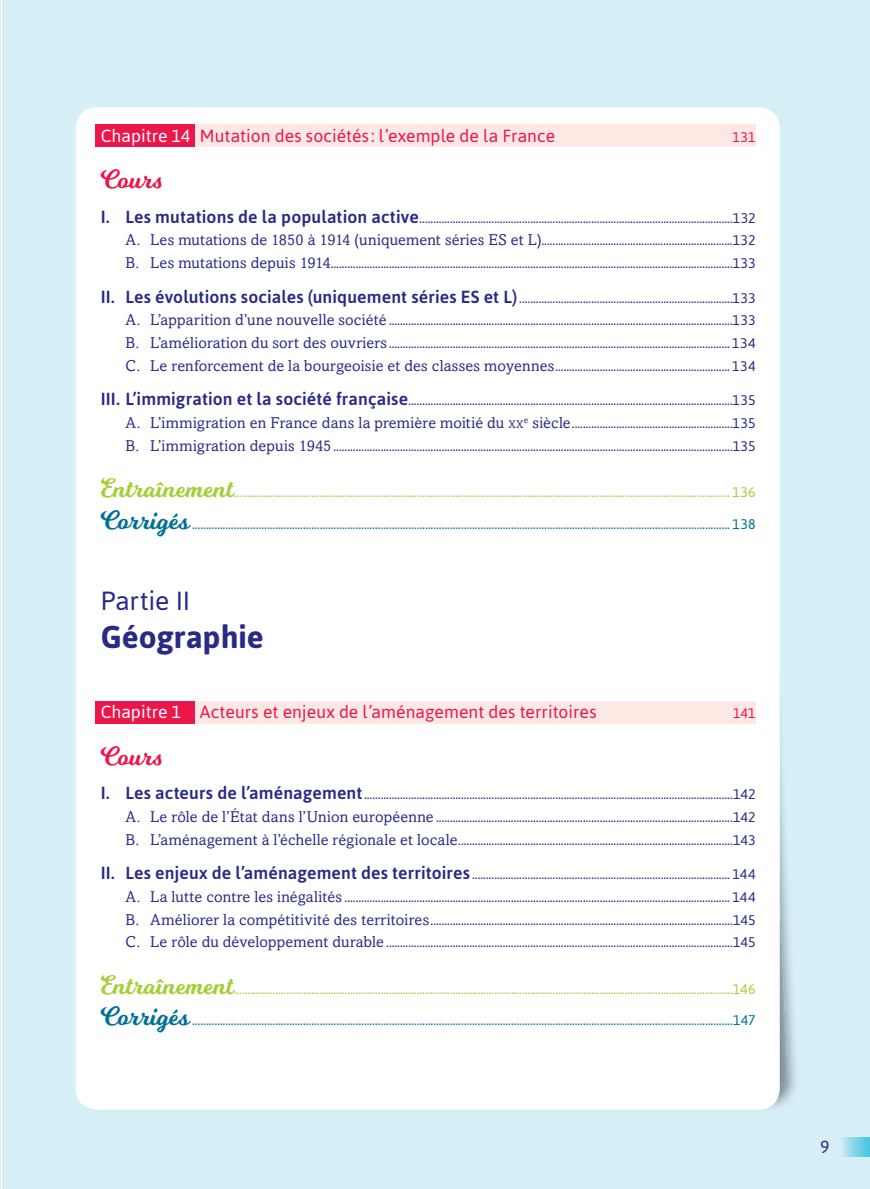
<style>
.page{position:relative;width:870px;height:1189px;background:#fff}
.page>*{position:absolute;margin:0;border:0;box-sizing:border-box;transform-origin:0 0}
.t1{font:700 31.5px "Asap";color:#2a2a86}
.t2{font:26.25px "Milkshake";letter-spacing:.005em;color:#ed164b}
.t3{font:26.25px "Asap";letter-spacing:-.01em;color:#2a2a86}
.t4{font:17.5px "Asap";color:#ed164b}
.t5{font:17.5px "Asap";color:#2a2a86}
.t6{font:15.75px "Amasis MT Std";letter-spacing:.015em;color:#2a2a86}
.t7{font:14px/22.8px "Asap";letter-spacing:.005em;color:#2a2a86;text-align:justify}
.t8{font:14px "Asap";letter-spacing:.005em;color:#007095}
.t9{font:14px "Asap";letter-spacing:.025em;color:#a6ce39}
.t10{font:14px "Asap";letter-spacing:.005em;color:#ed164b}
.s1{color:#fff}
.s2{font-weight:500;font-size:17.5px}
.s3{font-family:"Amasis MT Std";font-size:15.75px}
.s4{font-size:11.03px}
.s5{font-family:"Milkshake";font-size:26.25px}
</style>
<div class="page">
<div style="left:2px;top:0;width:868px;height:1189px;background:#d7eff7"></div>
<svg style="left:842px;top:1137px;width:28px;height:19px"></svg>
<img style="left:76px;top:915px;width:720px;height:195px">
<div style="left:76px;top:107px;width:704px;height:1002px;background:#fff;border-radius:21px"></div>
<hr style="left:0;top:0;width:1px;height:1189px;background:#d7eff7">
<div style="left:96px;top:124px;width:99px;height:23px;background:#ed164b"></div>
<div style="left:195px;top:124px;width:560px;height:23px;background:#fde8e3"></div>
<div style="left:96px;top:701px;width:99px;height:22px;background:#ed164b"></div>
<div style="left:195px;top:701px;width:560px;height:22px;background:#fde8e3"></div>
<p class="t4" style="left:101px;top:129px;width:456px"><span class="s1">Chapitre 14</span> Mutation des sociétés : l’exemple de la France</p>
<p class="t10" style="left:732px;top:131px;width:24px">131</p>
<h2 class="t2" style="left:101px;top:170px;width:62px">Cours</h2>
<p class="t7" style="left:125px;top:207px;width:632px;text-indent:-25px"><span class="s2">I. Les mutations de la population active</span> .................................................................................................................132<br><span class="s3">A. Les mutations de 1850 à 1914 (uniquement séries ES et L)</span> .....................................................................132<br><span class="s3">B. Les mutations depuis 1914</span> .................................................................................................................................................133</p>
<p class="t7" style="left:125px;top:287px;width:632px;text-indent:-25px"><span class="s2">II. Les évolutions sociales (uniquement séries ES et L)</span> .............................................................................133<br><span class="s3">A. L’apparition d’une nouvelle société</span> ............................................................................................................................133<br><span class="s3">B. L’amélioration du sort des ouvriers</span> ........................................................................................................................... 134<br><span class="s3">C. Le renforcement de la bourgeoisie et des classes moyennes</span> ............................................................... 134</p>
<p class="t7" style="left:101px;top:390px;width:656px"><span class="s2">III. L’immigration et la société française</span> .....................................................................................................................135</p>
<p class="t6" style="left:125px;top:417px;width:400px">A. L’immigration en France dans la première moitié du <span class="s4">XX</span></p>
<p class="t7" style="left:125px;top:413px;width:632px;text-align:right"><sup>e</sup> <span class="s3">siècle</span> ..........................................................135<br><span class="s3">B. L’immigration depuis 1945</span> ................................................................................................................................................135</p>
<p class="t9" style="left:101px;top:486px;width:656px"><span class="s5">Entraînement</span>................................................................................................................................................................................... 136</p>
<p class="t8" style="left:101px;top:518px;width:656px"><span class="s5">Corrigés</span> .................................................................................................................................................................................................. 138</p>
<h2 class="t3" style="left:101px;top:590px;width:91px">Partie II</h2>
<h1 class="t1" style="left:101px;top:624px;width:165px">Géographie</h1>
<p class="t4" style="left:101px;top:705px;width:497px"><span class="s1">Chapitre 1</span> Acteurs et enjeux de l’aménagement des territoires</p>
<p class="t10" style="left:733px;top:707px;width:24px">141</p>
<h2 class="t2" style="left:101px;top:746px;width:62px">Cours</h2>
<p class="t7" style="left:125px;top:784px;width:632px;text-indent:-25px"><span class="s2">I. Les acteurs de l’aménagement</span> .....................................................................................................................................142<br><span class="s3">A. Le rôle de l’État dans l’Union européenne</span> ...........................................................................................................142<br><span class="s3">B. L’aménagement à l’échelle régionale et locale</span> ...................................................................................................143</p>
<p class="t7" style="left:125px;top:864px;width:632px;text-indent:-25px"><span class="s2">II. Les enjeux de l’aménagement des territoires</span> ............................................................................................. 144<br><span class="s3">A. La lutte contre les inégalités</span> ........................................................................................................................................... 144<br><span class="s3">B. Améliorer la compétitivité des territoires</span> .............................................................................................................145<br><span class="s3">C. Le rôle du développement durable</span> .............................................................................................................................145</p>
<p class="t9" style="left:101px;top:983px;width:656px"><span class="s5">Entraînement</span>....................................................................................................................................................................................146</p>
<p class="t8" style="left:101px;top:1014px;width:656px"><span class="s5">Corrigés</span> ...................................................................................................................................................................................................147</p>
<p class="t5" style="left:820px;top:1139px;width:11px">9</p>
</div>
